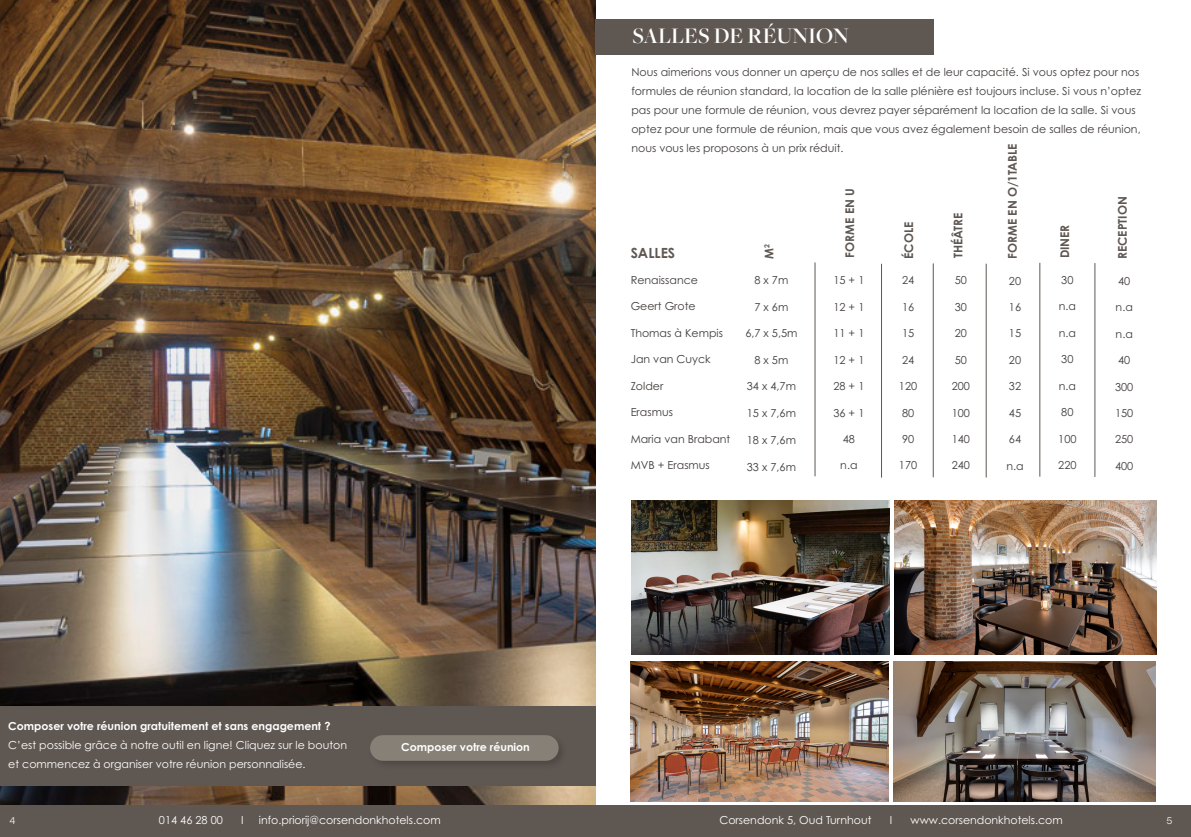
<style>
.page{position:relative;width:1191px;height:837px;background:#fff}
.page>*{position:absolute;margin:0;border:0;box-sizing:border-box;transform-origin:0 0}
.t1{font:600 23px "Freight Big Pro";color:#fff}
.t2{font:700 14px "Century Gothic Pro";color:#5f5752}
.t3{font:700 12px "Century Gothic Pro";color:#5f5752}
.t4{font:12px "Novecentosanswide";color:#fff}
.t5{font:11px/19px "Century Gothic Pro";color:#413d3b}
.t6{font:11px/19px "Century Gothic Pro";color:#fff}
.t7{font:700 11px "Century Gothic Pro";color:#fff}
</style>
<div class="page">
<img style="left:0;top:0;width:595px;height:805px">
<div style="left:595px;top:19px;width:339px;height:36px;background:#5f5752"></div>
<div style="left:0;top:805px;width:1191px;height:31px;background:#5f5752"></div>
<img style="left:632px;top:500px;width:258px;height:154px">
<img style="left:894px;top:500px;width:262px;height:154px">
<div style="left:0;top:706px;width:595px;height:79px;background:#5f5752"></div>
<div style="left:369px;top:733px;width:199px;height:36px;background:#413d3b;opacity:.53"></div>
<div style="left:370px;top:734px;width:188px;height:26px;background:#878076;border-radius:13px"></div>
<img style="left:630px;top:661px;width:258px;height:140px">
<img style="left:893px;top:661px;width:262px;height:140px">
<hr style="left:814px;top:262px;width:1px;height:214px;background:#5f5752">
<hr style="left:881px;top:264px;width:1px;height:213px;background:#5f5752">
<hr style="left:932px;top:263px;width:1px;height:214px;background:#5f5752">
<hr style="left:985px;top:263px;width:1px;height:214px;background:#5f5752">
<hr style="left:1039px;top:263px;width:1px;height:213px;background:#5f5752">
<hr style="left:1094px;top:263px;width:1px;height:213px;background:#5f5752">
<h1 class="t1" style="left:632px;top:20px;width:218px">SALLES DE RÉUNION</h1>
<p class="t5" style="left:631px;top:63px;width:511px">Nous aimerions vous donner un aperçu de nos salles et de leur capacité. Si vous optez pour nos formules de réunion standard, la location de la salle plénière est toujours incluse. Si vous n’optez pas pour une formule de réunion, vous devrez payer séparément la location de la salle. Si vous optez pour une formule de réunion, mais que vous avez également besoin de salles de réunion, nous vous les proposons à un prix réduit.</p>
<p class="t3" style="left:1005px;top:259px;width:117px;rotate:-90deg">FORME EN O/1TABLE</p>
<p class="t3" style="left:842px;top:257px;width:71px;rotate:-90deg">FORME EN U</p>
<p class="t3" style="left:1115px;top:259px;width:64px;rotate:-90deg">RECEPTION</p>
<p class="t3" style="left:901px;top:259px;width:39px;rotate:-90deg">ÉCOLE</p>
<p class="t3" style="left:950px;top:258px;width:47px;rotate:-90deg">THÉÂTRE</p>
<p class="t3" style="left:1057px;top:258px;width:35px;rotate:-90deg">DINER</p>
<p class="t2" style="left:630px;top:244px;width:46px">SALLES</p>
<p class="t3" style="left:761px;top:259px;width:16px;rotate:-90deg">M<sup>2</sup></p>
<p class="t7" style="left:8px;top:718px;width:324px">Composer votre réunion gratuitement et sans engagement ?</p>
<p class="t6" style="left:8px;top:734px;width:340px">C’est possible grâce à notre outil en ligne! Cliquez sur le bouton et commencez à organiser votre réunion personnalisée.</p>
<p class="t7" style="left:401px;top:739px;width:130px">Composer votre réunion</p>
<p class="t5" style="left:630px;top:270px;width:69px">Renaissance</p>
<p class="t5" style="left:630px;top:297px;width:66px">Geert Grote</p>
<p class="t5" style="left:630px;top:323px;width:94px">Thomas à Kempis</p>
<p class="t5" style="left:630px;top:349px;width:82px">Jan van Cuyck</p>
<p class="t5" style="left:630px;top:376px;width:34px">Zolder</p>
<p class="t5" style="left:630px;top:402px;width:44px">Erasmus</p>
<p class="t5" style="left:630px;top:429px;width:101px">Maria van Brabant</p>
<p class="t5" style="left:630px;top:455px;width:81px">MVB + Erasmus</p>
<p class="t5" style="left:754px;top:271px;width:35px">8 x 7m</p>
<p class="t5" style="left:754px;top:297px;width:35px">7 x 6m</p>
<p class="t5" style="left:745px;top:323px;width:54px">6,7 x 5,5m</p>
<p class="t5" style="left:754px;top:350px;width:35px">8 x 5m</p>
<p class="t5" style="left:747px;top:376px;width:51px">34 x 4,7m</p>
<p class="t5" style="left:747px;top:403px;width:51px">15 x 7,6m</p>
<p class="t5" style="left:747px;top:430px;width:51px">18 x 7,6m</p>
<p class="t5" style="left:747px;top:457px;width:51px">33 x 7,6m</p>
<p class="t5" style="left:833px;top:271px;width:33px">15 + 1</p>
<p class="t5" style="left:833px;top:297px;width:33px">12 + 1</p>
<p class="t5" style="left:833px;top:323px;width:33px">11 + 1</p>
<p class="t5" style="left:833px;top:350px;width:33px">12 + 1</p>
<p class="t5" style="left:833px;top:376px;width:33px">28 + 1</p>
<p class="t5" style="left:833px;top:403px;width:33px">36 + 1</p>
<p class="t5" style="left:843px;top:429px;width:14px">48</p>
<p class="t5" style="left:840px;top:455px;width:19px">n.a</p>
<p class="t5" style="left:902px;top:271px;width:14px">24</p>
<p class="t5" style="left:902px;top:297px;width:14px">16</p>
<p class="t5" style="left:902px;top:323px;width:14px">15</p>
<p class="t5" style="left:902px;top:350px;width:14px">24</p>
<p class="t5" style="left:899px;top:376px;width:20px">120</p>
<p class="t5" style="left:902px;top:403px;width:14px">80</p>
<p class="t5" style="left:902px;top:429px;width:14px">90</p>
<p class="t5" style="left:899px;top:455px;width:20px">170</p>
<p class="t5" style="left:954px;top:271px;width:14px">50</p>
<p class="t5" style="left:954px;top:297px;width:14px">30</p>
<p class="t5" style="left:954px;top:323px;width:14px">20</p>
<p class="t5" style="left:954px;top:350px;width:14px">50</p>
<p class="t5" style="left:951px;top:376px;width:20px">200</p>
<p class="t5" style="left:951px;top:403px;width:20px">100</p>
<p class="t5" style="left:951px;top:429px;width:20px">140</p>
<p class="t5" style="left:951px;top:455px;width:20px">240</p>
<p class="t5" style="left:1009px;top:271px;width:14px">20</p>
<p class="t5" style="left:1009px;top:297px;width:14px">16</p>
<p class="t5" style="left:1009px;top:323px;width:14px">15</p>
<p class="t5" style="left:1009px;top:350px;width:14px">20</p>
<p class="t5" style="left:1009px;top:376px;width:14px">32</p>
<p class="t5" style="left:1009px;top:403px;width:14px">45</p>
<p class="t5" style="left:1009px;top:429px;width:14px">64</p>
<p class="t5" style="left:1006px;top:455px;width:19px">n.a</p>
<p class="t5" style="left:1061px;top:270px;width:14px">30</p>
<p class="t5" style="left:1058px;top:297px;width:19px">n.a</p>
<p class="t5" style="left:1058px;top:323px;width:19px">n.a</p>
<p class="t5" style="left:1061px;top:349px;width:14px">30</p>
<p class="t5" style="left:1058px;top:376px;width:19px">n.a</p>
<p class="t5" style="left:1061px;top:402px;width:14px">80</p>
<p class="t5" style="left:1058px;top:429px;width:20px">100</p>
<p class="t5" style="left:1058px;top:455px;width:20px">220</p>
<p class="t5" style="left:1118px;top:271px;width:14px">40</p>
<p class="t5" style="left:1115px;top:297px;width:19px">n.a</p>
<p class="t5" style="left:1115px;top:324px;width:19px">n.a</p>
<p class="t5" style="left:1118px;top:350px;width:14px">40</p>
<p class="t5" style="left:1115px;top:377px;width:20px">300</p>
<p class="t5" style="left:1115px;top:403px;width:20px">150</p>
<p class="t5" style="left:1115px;top:429px;width:20px">250</p>
<p class="t5" style="left:1115px;top:456px;width:20px">400</p>
<p class="t6" style="left:159px;top:810px;width:65px">014 46 28 00</p>
<p class="t6" style="left:241px;top:810px;width:4px">I</p>
<p class="t6" style="left:259px;top:810px;width:183px">info.priorij@corsendonkhotels.com</p>
<p class="t6" style="left:719px;top:810px;width:154px">Corsendonk 5, Oud Turnhout</p>
<p class="t6" style="left:890px;top:810px;width:4px">I</p>
<p class="t6" style="left:910px;top:810px;width:154px">www.corsendonkhotels.com</p>
<p class="t4" style="left:10px;top:812px;width:8px">4</p>
<p class="t4" style="left:1166px;top:812px;width:7px">5</p>
</div>
